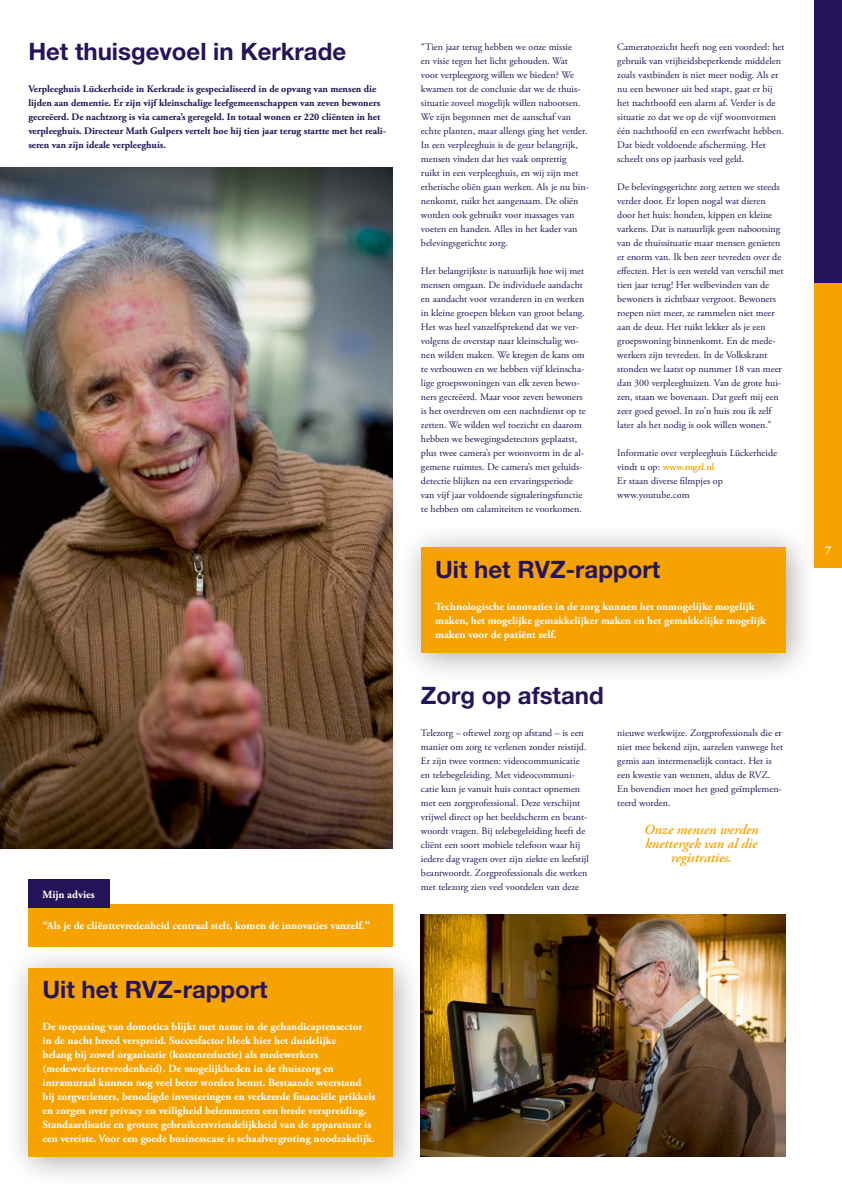
<style>
.page{position:relative;width:842px;height:1191px;background:#fff}
.page>*{position:absolute;margin:0;border:0;box-sizing:border-box;transform-origin:0 0}
.koppen{font:700 24px "Helvetica Neue";color:#251459}
.streamer{font:italic 600 14px/14px "Adobe Garamond Pro";color:#f6a200;text-align:center}
.t1{font:700 12px "Adobe Garamond Pro";color:#fff}
.advies{font:700 11px/14px "Adobe Garamond Pro";color:#fff}
.platte_tekst{font:10px/14px "Adobe Garamond Pro";color:#251459}
.subkopjes{font:700 10px/14px "Adobe Garamond Pro";color:#251459}
.s1{font-weight:600;color:#f6a200}
</style>
<div class="page">
<div style="left:29px;top:904px;width:364px;height:42px;background:#f6a200"></div>
<div style="left:28px;top:879px;width:81px;height:28px;background:#251459"></div>
<div style="left:395px;top:520px;width:422px;height:163px;background:#000;opacity:.35"></div>
<div style="left:421px;top:547px;width:364px;height:105px;background:#f6a200"></div>
<div style="left:2px;top:941px;width:422px;height:246px;background:#000;opacity:.35"></div>
<div style="left:28px;top:968px;width:365px;height:188px;background:#f6a200"></div>
<img style="left:0;top:168px;width:393px;height:680px">
<img style="left:421px;top:914px;width:364px;height:242px">
<div style="left:814px;top:0;width:28px;height:283px;background:#251459"></div>
<div style="left:814px;top:283px;width:28px;height:285px;background:#f6a200"></div>
<p class="koppen" style="left:28px;top:36px;width:319px">Het thuisgevoel in Kerkrade</p>
<p class="subkopjes" style="left:28px;top:82px;width:359px">Verpleeghuis Lückerheide in Kerkrade is gespecialiseerd in de opvang van mensen die lijden aan dementie. Er zijn vijf kleinschalige leefgemeenschappen van zeven bewoners gecreëerd. De nachtzorg is via camera’s geregeld. In totaal wonen er 220 cliënten in het verpleeghuis. Directeur Math Gulpers vertelt hoe hij tien jaar terug startte met het reali&shy;seren van zijn ideale verpleeghuis.</p>
<p class="advies" style="left:43px;top:887px;width:54px">Mijn advies</p>
<p class="advies" style="left:43px;top:919px;width:329px">“Als je de cliënttevredenheid centraal stelt, komen de innovaties vanzelf.”</p>
<p class="koppen" style="left:43px;top:974px;width:227px">Uit het RVZ-rapport</p>
<p class="advies" style="left:43px;top:1020px;width:334px">De toepassing van domotica blijkt met name in de gehandicaptensector<br>in de nacht breed verspreid. Succesfactor bleek hier het duidelijke<br>belang bij zowel organisatie (kostenreductie) als medewerkers (medewerkertevredenheid). De mogelijkheden in de thuiszorg en intramuraal kunnen nog veel beter worden benut. Bestaande weerstand bij zorgverleners, benodigde investeringen en verkeerde financiële prikkels en zorgen over privacy en veiligheid belemmeren een brede verspreiding.<br>Standaardisatie en grotere gebruikersvriendelijkheid van de apparatuur is een vereiste. Voor een goede businesscase is schaalvergroting noodzakelijk.</p>
<p class="platte_tekst" style="left:421px;top:40px;width:169px">“Tien jaar terug hebben we onze missie<br>en visie tegen het licht gehouden. Wat<br>voor verpleegzorg willen we bieden? We kwamen tot de conclusie dat we de thuis&shy;situatie zoveel mogelijk willen nabootsen.<br>We zijn begonnen met de aanschaf van echte planten, maar allengs ging het verder.<br>In een verpleeghuis is de geur belangrijk, mensen vinden dat het vaak onprettig<br>ruikt in een verpleeghuis, en wij zijn met etherische oliën gaan werken. Als je nu bin&shy;nenkomt, ruikt het aangenaam. De oliën worden ook gebruikt voor massages van voeten en handen. Alles in het kader van belevingsgerichte zorg.</p>
<p class="platte_tekst" style="left:421px;top:264px;width:166px">Het belangrijkste is natuurlijk hoe wij met mensen omgaan. De individuele aandacht en aandacht voor veranderen in en werken in kleine groepen bleken van groot belang.<br>Het was heel vanzelfsprekend dat we ver&shy;volgens de overstap naar kleinschalig wo&shy;nen wilden maken. We kregen de kans om te verbouwen en we hebben vijf kleinscha&shy;lige groepswoningen van elk zeven bewo&shy;ners gecreëerd. Maar voor zeven bewoners is het overdreven om een nachtdienst op te zetten. We wilden wel toezicht en daarom hebben we bewegingsdetectors geplaatst, plus twee camera’s per woonvorm in de al&shy;gemene ruimtes. De camera’s met geluids&shy;detectie blijken na een ervaringsperiode van vijf jaar voldoende signaleringsfunctie te hebben om calamiteiten te voorkomen.</p>
<p class="platte_tekst" style="left:617px;top:40px;width:169px">Cameratoezicht heeft nog een voordeel: het gebruik van vrijheidsbeperkende middelen zoals vastbinden is niet meer nodig. Als er nu een bewoner uit bed stapt, gaat er bij het nachthoofd een alarm af. Verder is de situatie zo dat we op de vijf woonvormen één nachthoofd en een zwerfwacht hebben.<br>Dat biedt voldoende afscherming. Het scheelt ons op jaarbasis veel geld.</p>
<p class="platte_tekst" style="left:617px;top:180px;width:168px">De belevingsgerichte zorg zetten we steeds verder door. Er lopen nogal wat dieren door het huis: honden, kippen en kleine varkens. Dat is natuurlijk geen nabootsing van de thuissituatie maar mensen genieten er enorm van. Ik ben zeer tevreden over de effecten. Het is een wereld van verschil met tien jaar terug! Het welbevinden van de bewoners is zichtbaar vergroot. Bewoners roepen niet meer, ze rammelen niet meer aan de deur. Het ruikt lekker als je een groepswoning binnenkomt. En de mede&shy;werkers zijn tevreden. In de Volkskrant stonden we laatst op nummer 18 van meer dan 300 verpleeghuizen. Van de grote hui&shy;zen, staan we bovenaan. Dat geeft mij een zeer goed gevoel. In zo’n huis zou ik zelf later als het nodig is ook willen wonen.”</p>
<p class="platte_tekst" style="left:617px;top:446px;width:161px">Informatie over verpleeghuis Lückerheide vindt u op: <span class="s1">www.mgzl.nl</span></p>
<p class="platte_tekst" style="left:617px;top:474px;width:107px">Er staan diverse filmpjes op www.youtube.com</p>
<p class="koppen" style="left:435px;top:554px;width:227px">Uit het RVZ-rapport</p>
<p class="advies" style="left:435px;top:600px;width:332px">Technologische innovaties in de zorg kunnen het onmogelijke mogelijk maken, het mogelijke gemakkelijker maken en het gemakkelijke mogelijk maken voor de patiënt zelf.</p>
<p class="koppen" style="left:421px;top:680px;width:184px">Zorg op afstand</p>
<p class="platte_tekst" style="left:421px;top:726px;width:169px">Telezorg – oftewel zorg op afstand – is een manier om zorg te verlenen zonder reistijd.<br>Er zijn twee vormen: videocommunicatie en telebegeleiding. Met videocommuni&shy;catie kun je vanuit huis contact opnemen met een zorgprofessional. Deze verschijnt vrijwel direct op het beeldscherm en beant&shy;woordt vragen. Bij telebegeleiding heeft de cliënt een soort mobiele telefoon waar hij iedere dag vragen over zijn ziekte en leefstijl beantwoordt. Zorgprofessionals die werken met telezorg zien veel voordelen van deze</p>
<p class="platte_tekst" style="left:617px;top:726px;width:167px">nieuwe werkwijze. Zorgprofessionals die er niet mee bekend zijn, aarzelen vanwege het gemis aan intermenselijk contact. Het is een kwestie van wennen, aldus de RVZ.</p>
<p class="platte_tekst" style="left:617px;top:782px;width:166px">En bovendien moet het goed geïmplemen&shy;teerd worden.</p>
<p class="streamer" style="left:644px;top:823px;width:116px">Onze mensen werden knettergek van al die registraties.</p>
<p class="t1" style="left:825px;top:543px;width:8px">7</p>
</div>
